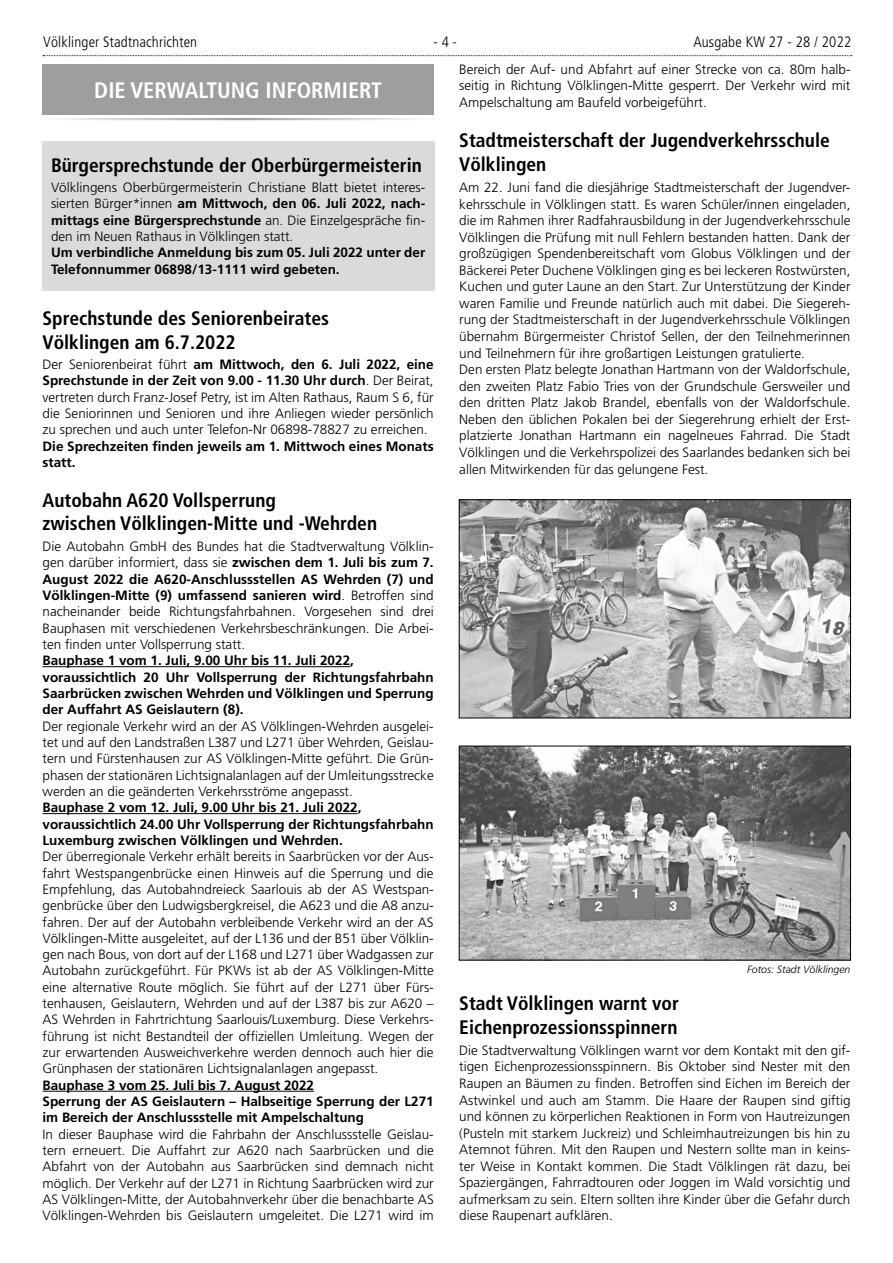
<style>
.page{position:relative;width:893px;height:1263px;background:#fff}
.page>*{position:absolute;margin:0;border:0;box-sizing:border-box;transform-origin:0 0}
.t1{font:700 condensed 22.35px "Frutiger";color:#fff}
.t2{font:700 condensed 19.5px/23.5px "Frutiger";color:#000}
.t3{font:300 condensed 15px "Frutiger";letter-spacing:.01em;color:#000}
.t4{font:300 13.5px/16.4px "Frutiger";color:#000;text-align:justify}
.t5{font:700 13.5px/16.4px "Frutiger";color:#000}
.t6{font:italic 300 10.5px "Frutiger";color:#000}
.s1{font-weight:700}
</style>
<div class="page">
<svg style="left:43px;top:55px;width:809px;height:1px"></svg>
<div style="left:42px;top:141px;width:392px;height:150px;background:#d9dadb"></div>
<hr style="left:43px;top:666px;width:307px;height:1px;background:#000">
<hr style="left:43px;top:813px;width:315px;height:1px;background:#000">
<hr style="left:43px;top:1091px;width:271px;height:1px;background:#000">
<div style="left:43px;top:64px;width:391px;height:51px;background:#9c9e9f"></div>
<hr style="left:43px;top:118px;width:391px;height:2px;background:#9c9e9f">
<img style="left:461px;top:501px;width:388px;height:215px">
<div style="left:459px;top:499px;width:392px;height:219px;border:1px solid #000"></div>
<img style="left:461px;top:748px;width:388px;height:210px">
<div style="left:459px;top:746px;width:392px;height:214px;border:1px solid #000"></div>
<p class="t3" style="left:43px;top:33px;width:155px">Völklinger Stadtnachrichten</p>
<p class="t3" style="left:433px;top:33px;width:25px">- 4 -</p>
<p class="t3" style="left:693px;top:33px;width:159px">Ausgabe KW 27 - 28 / 2022</p>
<h1 class="t1" style="left:94px;top:77px;width:289px">Die Verwaltung informiert</h1>
<p class="t4" style="left:459px;top:61px;width:393px">Bereich der Auf- und Abfahrt auf einer Strecke von ca. 80m halb&shy;seitig in Richtung Völklingen-Mitte gesperrt. Der Verkehr wird mit Ampelschaltung am Baufeld vorbeigeführt.</p>
<h2 class="t2" style="left:459px;top:129px;width:372px">Stadtmeisterschaft der Jugendverkehrsschule<br>Völklingen</h2>
<p class="t4" style="left:459px;top:179px;width:393px;text-align:left">Am 22. Juni fand die diesjährige Stadtmeisterschaft der Jugendver&shy;kehrsschule in Völklingen statt. Es waren Schüler/innen eingeladen, die im Rahmen ihrer Radfahrausbildung in der Jugendverkehrsschule Völklingen die Prüfung mit null Fehlern bestanden hatten. Dank der großzügigen Spendenbereitschaft vom Globus Völklingen und der Bäckerei Peter Duchene Völklingen ging es bei leckeren Rostwürsten, Kuchen und guter Laune an den Start. Zur Unterstützung der Kinder waren Familie und Freunde natürlich auch mit dabei. Die Siegereh&shy;rung der Stadtmeisterschaft in der Jugendverkehrsschule Völklingen übernahm Bürgermeister Christof Sellen, der den Teilnehmerinnen und Teilnehmern für ihre großartigen Leistungen gratulierte.<br>Den ersten Platz belegte Jonathan Hartmann von der Waldorfschule, den zweiten Platz Fabio Tries von der Grundschule Gersweiler und den dritten Platz Jakob Brandel, ebenfalls von der Waldorfschule.<br>Neben den üblichen Pokalen bei der Siegerehrung erhielt der Erst&shy;platzierte Jonathan Hartmann ein nagelneues Fahrrad. Die Stadt Völklingen und die Verkehrspolizei des Saarlandes bedanken sich bei allen Mitwirkenden für das gelungene Fest.</p>
<h2 class="t2" style="left:51px;top:153px;width:372px">Bürgersprechstunde der Oberbürgermeisterin</h2>
<p class="t4" style="left:51px;top:179px;width:376px">Völklingens Oberbürgermeisterin Christiane Blatt bietet interes&shy;sierten Bürger*innen <span class="s1">am Mittwoch, den 06. Juli 2022, nach&shy;mittags eine Bürgersprechstunde</span> an. Die Einzelgespräche fin&shy;den im Neuen Rathaus in Völklingen statt.</p>
<p class="t5" style="left:51px;top:245px;width:376px">Um verbindliche Anmeldung bis zum 05. Juli 2022 unter der<br>Telefonnummer 06898/13-1111 wird gebeten.</p>
<h2 class="t2" style="left:43px;top:306px;width:288px">Sprechstunde des Seniorenbeirates<br>Völklingen am 6.7.2022</h2>
<p class="t4" style="left:43px;top:356px;width:393px">Der Seniorenbeirat führt <span class="s1">am Mittwoch, den 6. Juli 2022, eine Sprechstunde in der Zeit von 9.00 - 11.30 Uhr durch</span>. Der Beirat, vertreten durch Franz-Josef Petry, ist im Alten Rathaus, Raum S 6, für die Seniorinnen und Senioren und ihre Anliegen wieder persönlich zu sprechen und auch unter Telefon-Nr 06898-78827 zu erreichen.</p>
<p class="t5" style="left:43px;top:438px;width:393px">Die Sprechzeiten finden jeweils am 1. Mittwoch eines Monats statt.</p>
<h2 class="t2" style="left:43px;top:488px;width:336px">Autobahn A620 Vollsperrung<br>zwischen Völklingen-Mitte und -Wehrden</h2>
<p class="t4" style="left:43px;top:538px;width:393px">Die Autobahn GmbH des Bundes hat die Stadtverwaltung Völklin&shy;gen darüber informiert, dass sie <span class="s1">zwischen dem 1. Juli bis zum 7.<br>August 2022 die A620-Anschlussstellen AS Wehrden (7) und Völklingen-Mitte (9) umfassend sanieren wird</span>. Betroffen sind nacheinander beide Richtungsfahrbahnen. Vorgesehen sind drei Bauphasen mit verschiedenen Verkehrsbeschränkungen. Die Arbei&shy;ten finden unter Vollsperrung statt.</p>
<p class="t5" style="left:43px;top:652px;width:393px">Bauphase 1 vom 1. Juli, 9.00 Uhr bis 11. Juli 2022, voraussichtlich 20 Uhr Vollsperrung der Richtungsfahrbahn Saarbrücken zwischen Wehrden und Völklingen und Sperrung der Auffahrt AS Geislautern (8).</p>
<p class="t4" style="left:43px;top:718px;width:393px">Der regionale Verkehr wird an der AS Völklingen-Wehrden ausgelei&shy;tet und auf den Landstraßen L387 und L271 über Wehrden, Geislau&shy;tern und Fürstenhausen zur AS Völklingen-Mitte geführt. Die Grün&shy;phasen der stationären Lichtsignalanlagen auf der Umleitungsstrecke werden an die geänderten Verkehrsströme angepasst.</p>
<p class="t5" style="left:43px;top:799px;width:393px">Bauphase 2 vom 12. Juli, 9.00 Uhr bis 21. Juli 2022, voraussichtlich 24.00 Uhr Vollsperrung der Richtungsfahrbahn<br>Luxemburg zwischen Völklingen und Wehrden.</p>
<p class="t4" style="left:43px;top:848px;width:393px">Der überregionale Verkehr erhält bereits in Saarbrücken vor der Aus&shy;fahrt Westspangenbrücke einen Hinweis auf die Sperrung und die Empfehlung, das Autobahndreieck Saarlouis ab der AS Westspan&shy;genbrücke über den Ludwigsbergkreisel, die A623 und die A8 anzu&shy;fahren. Der auf der Autobahn verbleibende Verkehr wird an der AS Völklingen-Mitte ausgeleitet, auf der L136 und der B51 über Völklin&shy;gen nach Bous, von dort auf der L168 und L271 über Wadgassen zur Autobahn zurückgeführt. Für PKWs ist ab der AS Völklingen-Mitte eine alternative Route möglich. Sie führt auf der L271 über Fürs&shy;tenhausen, Geislautern, Wehrden und auf der L387 bis zur A620 – AS Wehrden in Fahrtrichtung Saarlouis/Luxemburg. Diese Verkehrs&shy;führung ist nicht Bestandteil der offiziellen Umleitung. Wegen der zur erwartenden Ausweichverkehre werden dennoch auch hier die Grünphasen der stationären Lichtsignalanlagen angepasst.</p>
<p class="t5" style="left:43px;top:1077px;width:393px">Bauphase 3 vom 25. Juli bis 7. August 2022<br>Sperrung der AS Geislautern – Halbseitige Sperrung der L271 im Bereich der Anschlussstelle mit Ampelschaltung</p>
<p class="t4" style="left:43px;top:1126px;width:393px">In dieser Bauphase wird die Fahrbahn der Anschlussstelle Geislau&shy;tern erneuert. Die Auffahrt zur A620 nach Saarbrücken und die Abfahrt von der Autobahn aus Saarbrücken sind demnach nicht möglich. Der Verkehr auf der L271 in Richtung Saarbrücken wird zur AS Völklingen-Mitte, der Autobahnverkehr über die benachbarte AS Völklingen-Wehrden bis Geislautern umgeleitet. Die L271 wird im</p>
<p class="t6" style="left:747px;top:964px;width:105px">Fotos: Stadt Völklingen</p>
<h2 class="t2" style="left:459px;top:992px;width:221px">Stadt Völklingen warnt vor<br>Eichenprozessionsspinnern</h2>
<p class="t4" style="left:459px;top:1042px;width:393px">Die Stadtverwaltung Völklingen warnt vor dem Kontakt mit den gif&shy;tigen Eichenprozessionsspinnern. Bis Oktober sind Nester mit den Raupen an Bäumen zu finden. Betroffen sind Eichen im Bereich der Astwinkel und auch am Stamm. Die Haare der Raupen sind giftig und können zu körperlichen Reaktionen in Form von Hautreizungen (Pusteln mit starkem Juckreiz) und Schleimhautreizungen bis hin zu Atemnot führen. Mit den Raupen und Nestern sollte man in keins&shy;ter Weise in Kontakt kommen. Die Stadt Völklingen rät dazu, bei Spaziergängen, Fahrradtouren oder Joggen im Wald vorsichtig und aufmerksam zu sein. Eltern sollten ihre Kinder über die Gefahr durch diese Raupenart aufklären.</p>
</div>
